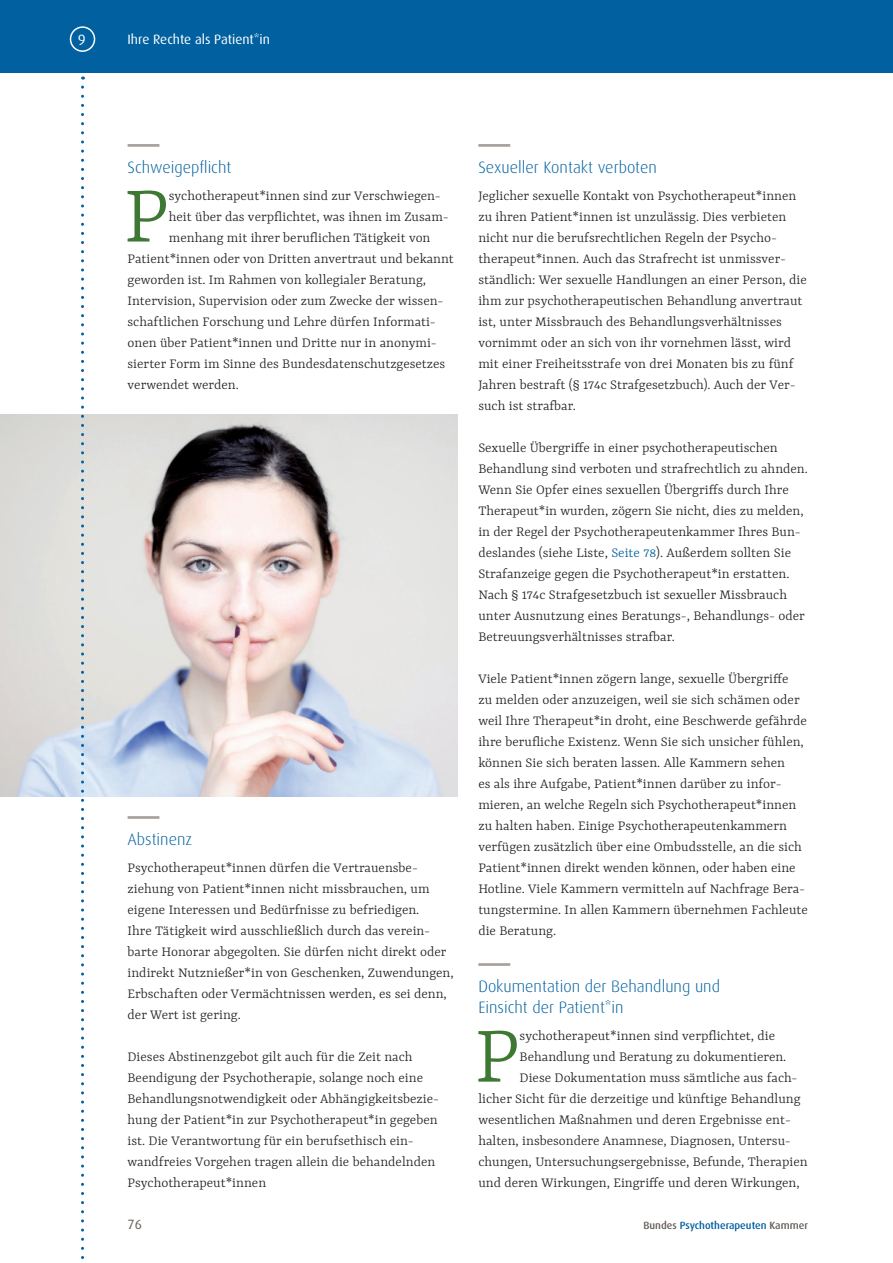
<style>
.page{position:relative;width:893px;height:1263px;background:#fff}
.page>*{position:absolute;margin:0;border:0;box-sizing:border-box;transform-origin:0 0}
.Fliesstext_mit_In{font:300 88.95px "Yrsa";color:#3d7932}
.H3_headline{font:300 16.5px/21px "Dax";color:#0060a0}
.Fliesstext{font:300 15px/21px "Yrsa";color:#231f20}
.Fliesstext_mit_In-2{font:300 15px "Yrsa";color:#231f20}
.t1{font:15px "Dax";color:#fff}
.t2{font:13.5px "Dax";color:#fff}
.t3{font:13.5px "Dax";color:#655c57}
.t4{font:500 10.5px "Dax";color:#0060a0}
.s1{color:#0060a0}
.s2{color:#655c57}
</style>
<div class="page">
<div style="left:0;top:0;width:893px;height:72px;background:#0060a0"></div>
<hr style="left:128px;top:144px;width:31px;height:3px;background:#a8a19d">
<hr style="left:128px;top:816px;width:31px;height:3px;background:#a8a19d">
<hr style="left:478px;top:144px;width:32px;height:3px;background:#a8a19d">
<hr style="left:478px;top:963px;width:32px;height:3px;background:#a8a19d">
<img style="left:0;top:414px;width:457px;height:382px">
<div style="left:70px;top:26px;width:25px;height:26px;border:2px solid #fff;border-radius:50%"></div>
<svg style="left:81px;top:87px;width:3px;height:1172px"></svg>
<p class="t1" style="left:78px;top:31px;width:9px">9</p>
<p class="t2" style="left:128px;top:32px;width:144px">Ihre Rechte als Patient*in</p>
<h3 class="H3_headline" style="left:128px;top:156px;width:105px">Schweigepflicht</h3>
<p class="Fliesstext_mit_In" style="left:124px;top:168px;width:47px">P</p>
<p class="Fliesstext_mit_In-2" style="left:169px;top:187px;width:274px">sychotherapeut*innen sind zur Verschwiegen-</p>
<p class="Fliesstext_mit_In-2" style="left:169px;top:208px;width:281px">heit über das verpflichtet, was ihnen im Zusam-</p>
<p class="Fliesstext_mit_In-2" style="left:169px;top:229px;width:263px">menhang mit ihrer beruflichen Tätigkeit von</p>
<p class="Fliesstext_mit_In-2" style="left:128px;top:250px;width:328px">Patient*innen oder von Dritten anvertraut und bekannt</p>
<p class="Fliesstext_mit_In-2" style="left:128px;top:271px;width:300px">geworden ist. Im Rahmen von kollegialer Beratung,</p>
<p class="Fliesstext_mit_In-2" style="left:128px;top:292px;width:317px">Intervision, Supervision oder zum Zwecke der wissen-</p>
<p class="Fliesstext_mit_In-2" style="left:128px;top:313px;width:310px">schaftlichen Forschung und Lehre dürfen Informati-</p>
<p class="Fliesstext_mit_In-2" style="left:128px;top:334px;width:311px">onen über Patient*innen und Dritte nur in anonymi-</p>
<p class="Fliesstext_mit_In-2" style="left:128px;top:355px;width:319px">sierter Form im Sinne des Bundesdatenschutzgesetzes</p>
<p class="Fliesstext_mit_In-2" style="left:128px;top:376px;width:113px">verwendet werden.</p>
<h3 class="H3_headline" style="left:128px;top:828px;width:66px">Abstinenz</h3>
<p class="Fliesstext" style="left:128px;top:856px;width:328px">Psychotherapeut*innen dürfen die Vertrauensbe&shy;ziehung von Patient*innen nicht missbrauchen, um eigene Interessen und Bedürfnisse zu befriedigen.<br>Ihre Tätigkeit wird ausschließlich durch das verein&shy;barte Honorar abgegolten. Sie dürfen nicht direkt oder indirekt Nutznießer*in von Geschenken, Zuwendungen, Erbschaften oder Vermächtnissen werden, es sei denn, der Wert ist gering.</p>
<p class="Fliesstext" style="left:128px;top:1045px;width:313px">Dieses Abstinenzgebot gilt auch für die Zeit nach Beendigung der Psychotherapie, solange noch eine Behandlungsnotwendigkeit oder Abhängigkeitsbezie&shy;hung der Patient*in zur Psychotherapeut*in gegeben ist. Die Verantwortung für ein berufsethisch ein&shy;wandfreies Vorgehen tragen allein die behandelnden Psychotherapeut*innen</p>
<h3 class="H3_headline" style="left:478px;top:156px;width:180px">Sexueller Kontakt verboten</h3>
<p class="Fliesstext" style="left:478px;top:184px;width:330px">Jeglicher sexuelle Kontakt von Psychotherapeut*innen zu ihren Patient*innen ist unzulässig. Dies verbieten nicht nur die berufsrechtlichen Regeln der Psycho&shy;therapeut*innen. Auch das Strafrecht ist unmissver&shy;ständlich: Wer sexuelle Handlungen an einer Person, die ihm zur psychotherapeutischen Behandlung anvertraut ist, unter Missbrauch des Behandlungsverhältnisses vornimmt oder an sich von ihr vornehmen lässt, wird mit einer Freiheitsstrafe von drei Monaten bis zu fünf Jahren bestraft (§ 174c Strafgesetzbuch). Auch der Ver&shy;such ist strafbar.</p>
<p class="Fliesstext" style="left:478px;top:436px;width:331px">Sexuelle Übergriffe in einer psychotherapeutischen Behandlung sind verboten und strafrechtlich zu ahnden.<br>Wenn Sie Opfer eines sexuellen Übergriffs durch Ihre Therapeut*in wurden, zögern Sie nicht, dies zu melden, in der Regel der Psychotherapeutenkammer Ihres Bun&shy;deslandes (siehe Liste, <span class="s1">Seite 78</span>). Außerdem sollten Sie Strafanzeige gegen die Psychotherapeut*in erstatten.<br>Nach § 174c Strafgesetzbuch ist sexueller Missbrauch unter Ausnutzung eines Beratungs-, Behandlungs- oder Betreuungsverhältnisses strafbar.</p>
<p class="Fliesstext" style="left:478px;top:667px;width:331px">Viele Patient*innen zögern lange, sexuelle Übergriffe<br>zu melden oder anzuzeigen, weil sie sich schämen oder weil Ihre Therapeut*in droht, eine Beschwerde gefährde ihre berufliche Existenz. Wenn Sie sich unsicher fühlen, können Sie sich beraten lassen. Alle Kammern sehen<br>es als ihre Aufgabe, Patient*innen darüber zu infor&shy;mieren, an welche Regeln sich Psychotherapeut*innen zu halten haben. Einige Psychotherapeutenkammern verfügen zusätzlich über eine Ombudsstelle, an die sich Patient*innen direkt wenden können, oder haben eine Hotline. Viele Kammern vermitteln auf Nachfrage Bera&shy;tungstermine. In allen Kammern übernehmen Fachleute die Beratung.</p>
<h3 class="H3_headline" style="left:478px;top:975px;width:243px">Dokumentation der Behandlung und<br>Einsicht der Patient*in</h3>
<p class="Fliesstext_mit_In" style="left:475px;top:1008px;width:47px">P</p>
<p class="Fliesstext_mit_In-2" style="left:520px;top:1027px;width:257px">sychotherapeut*innen sind verpflichtet, die</p>
<p class="Fliesstext_mit_In-2" style="left:520px;top:1048px;width:268px">Behandlung und Beratung zu dokumentieren.</p>
<p class="Fliesstext_mit_In-2" style="left:520px;top:1069px;width:279px">Diese Dokumentation muss sämtliche aus fach-</p>
<p class="Fliesstext_mit_In-2" style="left:478px;top:1090px;width:324px">licher Sicht für die derzeitige und künftige Behandlung</p>
<p class="Fliesstext_mit_In-2" style="left:478px;top:1111px;width:314px">wesentlichen Maßnahmen und deren Ergebnisse ent-</p>
<p class="Fliesstext_mit_In-2" style="left:478px;top:1132px;width:314px">halten, insbesondere Anamnese, Diagnosen, Untersu-</p>
<p class="Fliesstext_mit_In-2" style="left:478px;top:1153px;width:331px">chungen, Untersuchungsergebnisse, Befunde, Therapien</p>
<p class="Fliesstext_mit_In-2" style="left:478px;top:1174px;width:323px">und deren Wirkungen, Eingriffe und deren Wirkungen,</p>
<p class="t3" style="left:128px;top:1216px;width:16px">76</p>
<p class="t4" style="left:643px;top:1219px;width:166px"><span class="s2">Bundes</span> Psychotherapeuten <span class="s2">Kammer</span></p>
</div>
